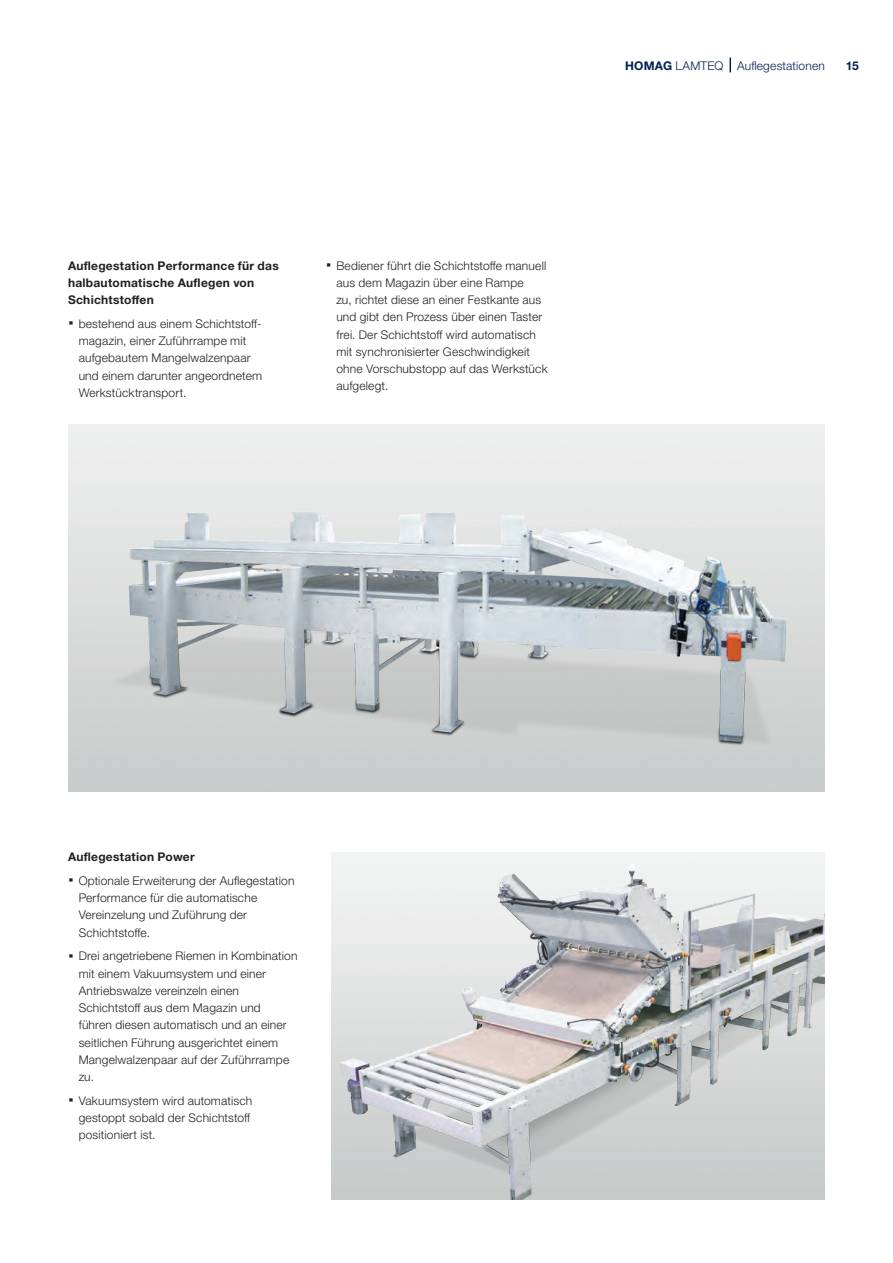
<style>
.page{position:relative;width:893px;height:1263px;background:#fff}
.page>*{position:absolute;margin:0;border:0;box-sizing:border-box;transform-origin:0 0}
.t1{font:300 12px/17.2px "Helvetica Neue LTW1 G";letter-spacing:.015em;color:#231f20}
.t2{font:700 12px/17.2px "Helvetica Neue LTW1 G";letter-spacing:.02em;color:#231f20}
.t3{font:300 12px "Helvetica Neue LTW1 G";letter-spacing:.015em;color:#00214f}
.t4{font:700 12px "Helvetica Neue LTW1 G";color:#00214f}
.s1{font-weight:700;font-size:21px}
.s2{font-weight:700}
</style>
<div class="page">
<img style="left:96px;top:466px;width:712px;height:289px">
<img style="left:332px;top:853px;width:493px;height:346px">
<svg style="left:729px;top:58px;width:2px;height:14px"></svg>
<p class="t2" style="left:68px;top:257px;width:212px">Auflegestation Performance für das halbautomatische Auflegen von<br>Schichtstoffen</p>
<p class="t1" style="left:79px;top:315px;width:185px;text-indent:-11px"><span class="s1">·</span> bestehend aus einem Schichtstoff&shy;magazin, einer Zuführrampe mit aufgebautem Mangelwalzenpaar und einem darunter angeordnetem<br>Werkstücktransport.</p>
<p class="t1" style="left:336px;top:257px;width:213px;text-indent:-11px"><span class="s1">·</span> Bediener führt die Schichtstoffe manuell aus dem Magazin über eine Rampe<br>zu, richtet diese an einer Festkante aus und gibt den Prozess über einen Taster frei. Der Schichtstoff wird automatisch mit synchronisierter Geschwindigkeit ohne Vorschubstopp auf das Werkstück aufgelegt.</p>
<p class="t3" style="left:625px;top:58px;width:201px"><span class="s2">HOMAG</span> LAMTEQ Auflegestationen</p>
<p class="t4" style="left:846px;top:58px;width:15px">15</p>
<p class="t1" style="left:68px;top:845px;width:228px;line-height:23.7px"><span class="s2">Auflegestation Power<br></span><span class="s1">·</span> Optionale Erweiterung der Auflegestation</p>
<p class="t1" style="left:79px;top:889px;width:180px">Performance für die automatische<br>Vereinzelung und Zuführung der<br>Schichtstoffe.</p>
<p class="t1" style="left:79px;top:947px;width:220px;text-indent:-11px"><span class="s1">·</span> Drei angetriebene Riemen in Kombination mit einem Vakuumsystem und einer<br>Antriebswalze vereinzeln einen<br>Schichtstoff aus dem Magazin und<br>führen diesen automatisch und an einer seitlichen Führung ausgerichtet einem<br>Mangelwalzenpaar auf der Zuführrampe zu.</p>
<p class="t1" style="left:79px;top:1092px;width:175px;text-indent:-11px"><span class="s1">·</span> Vakuumsystem wird automatisch gestoppt sobald der Schichtstoff positioniert ist.</p>
</div>
